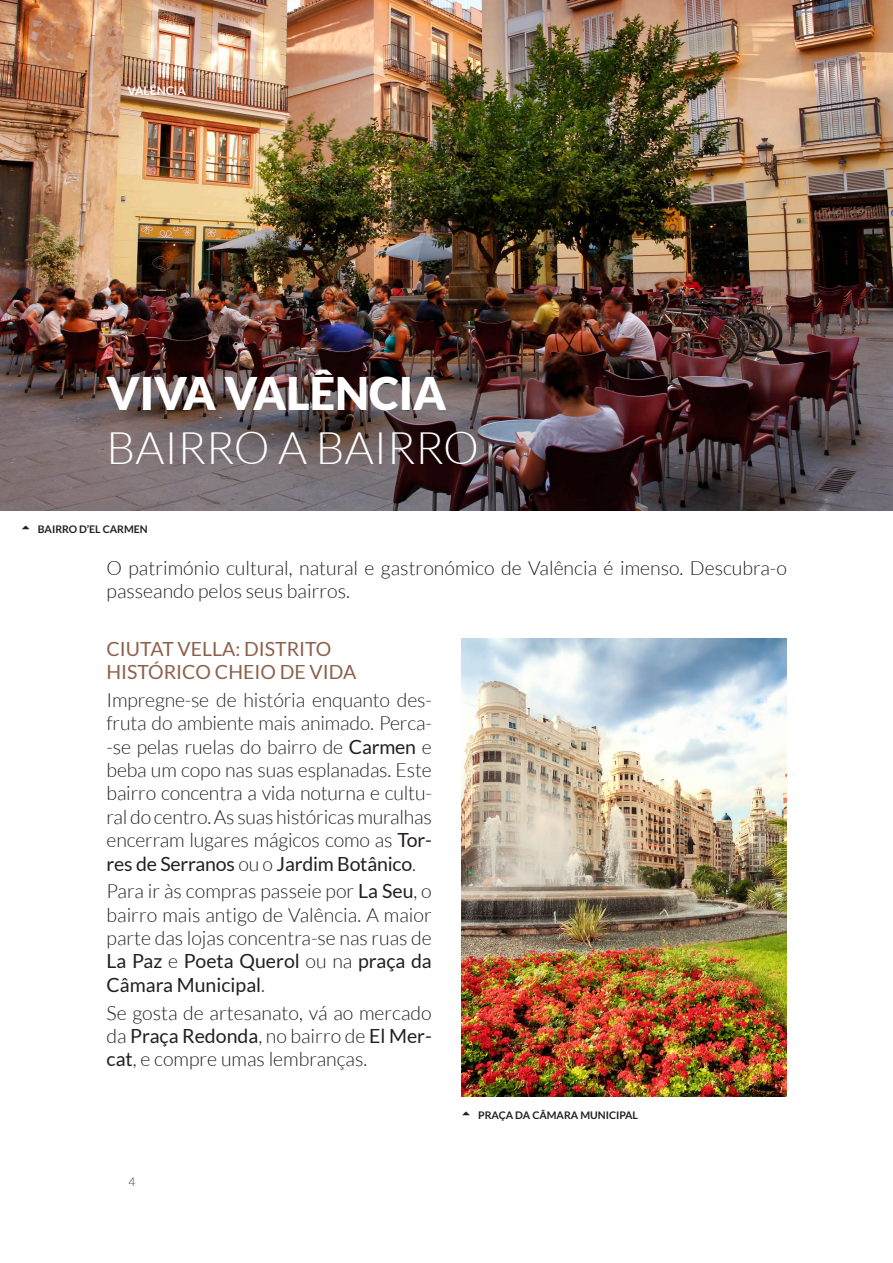
<style>
.page{position:relative;width:893px;height:1263px;background:#fff}
.page>*{position:absolute;margin:0;border:0;box-sizing:border-box;transform-origin:0 0}
.t1{font:300 45px/54px "Lato";color:#fff}
.Body{font:300 19.5px/23.4px "Lato";color:#231f20;text-align:justify}
.t2{font:19.5px/23.4px "Lato";color:#8d614a}
.t3{font:700 12px "Lato";color:#fff}
.t4{font:300 12px "Lato";color:#353534}
.t5{font:700 10.5px "Lato";color:#231f20}
.s1{font-weight:900}
.s2{color:#262626}
.s3{font-weight:400}
</style>
<div class="page">
<img style="left:0;top:0;width:893px;height:510px">
<img style="left:462px;top:639px;width:325px;height:457px">
<p class="t3" style="left:128px;top:83px;width:60px">VALÊNCIA</p>
<h1 class="t1" style="left:107px;top:367px;width:374px"><span class="s1">VIVA VALÊNCIA<br></span>BAIRRO A BAIRRO</h1>
<p class="t5" style="left:38px;top:523px;width:112px">BAIRRO D’EL CARMEN</p>
<p class="Body" style="left:107px;top:556px;width:682px">O património cultural, natural e gastronómico de Valência é imenso. Descubra-o passeando pelos seus bairros.</p>
<h3 class="t2" style="left:107px;top:637px;width:251px">CIUTAT VELLA: DISTRITO<br>HISTÓRICO CHEIO DE VIDA</h3>
<p class="Body" style="left:107px;top:688px;width:327px"><span class="s2">Impregne-se de história enquanto des&shy;fruta do ambiente mais animado.</span> Perca--se pelas ruelas do bairro de <span class="s3">Carmen</span> e beba um copo nas suas esplanadas. Este bairro concentra a vida noturna e cultu&shy;ral do centro.As suas históricasmuralhas encerram lugares mágicos como as <span class="s3">Tor&shy;res de Serranos</span> ou o <span class="s3">Jardim Botânico</span>.</p>
<p class="Body" style="left:107px;top:880px;width:327px">Para ir às compras passeie por <span class="s3">La Seu</span>, o bairro mais antigo de Valência. A maior parte das lojas concentra-se nas ruas de <span class="s3">La Paz</span> e <span class="s3">Poeta Querol</span> ou na <span class="s3">praça da Câmara Municipal</span>.</p>
<p class="Body" style="left:107px;top:1001px;width:327px">Se gosta de artesanato, vá ao mercado da <span class="s3">Praça Redonda</span>, no bairro de <span class="s3">El Mer&shy;cat</span>, e compre umas lembranças.</p>
<p class="t4" style="left:128px;top:1175px;width:8px">4</p>
<p class="t5" style="left:478px;top:1109px;width:161px">PRAÇA DA CÂMARA MUNICIPAL</p>
</div>
